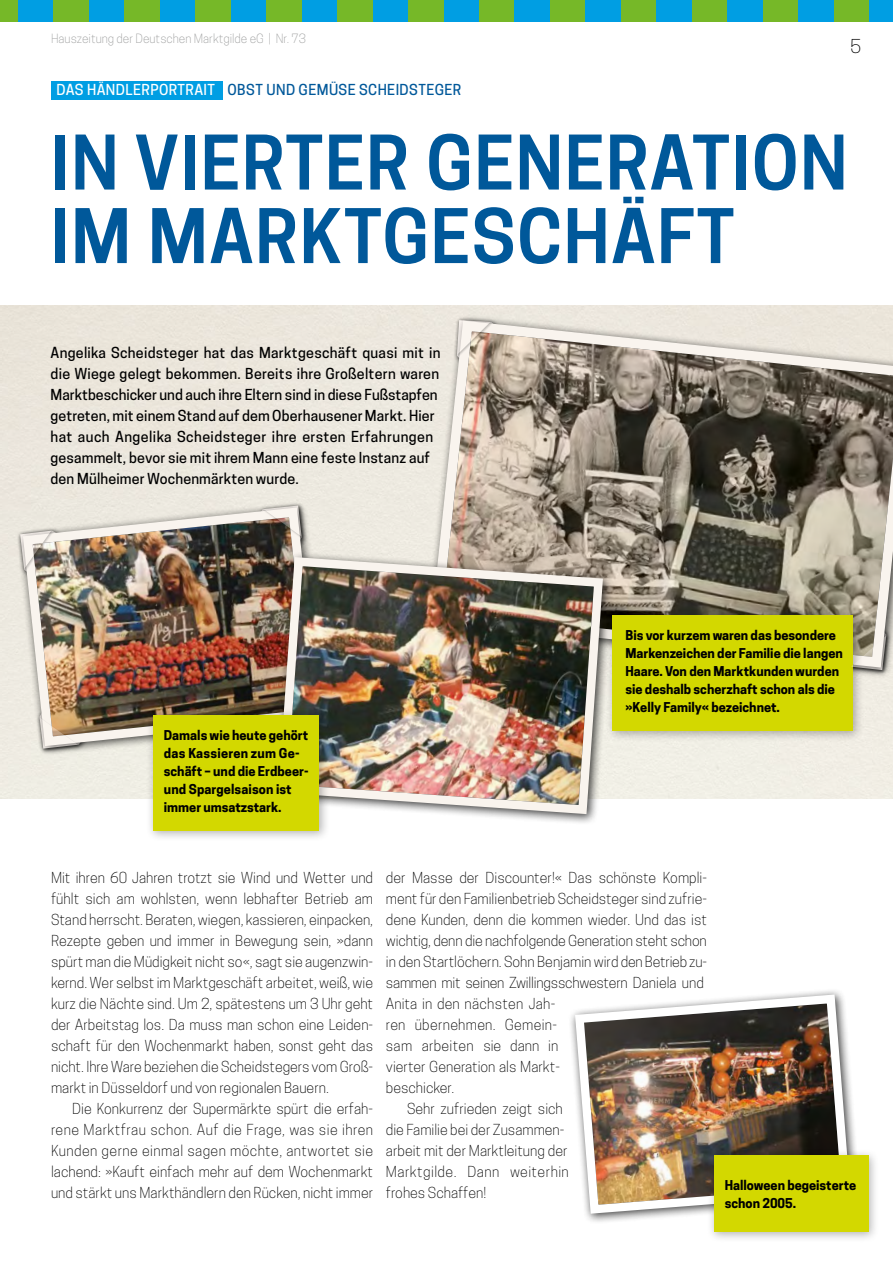
<style>
.page{position:relative;width:893px;height:1263px;background:#fff}
.page>*{position:absolute;margin:0;border:0;box-sizing:border-box;transform-origin:0 0}
.t1{font:600 70.5px/73.5px "Cooper Hewitt";letter-spacing:.02em;color:#00589a}
.t2{font:300 18px "Cooper Hewitt";color:#000}
.t3{font:300 14.25px/21px "Cooper Hewitt";color:#000;text-align:justify}
.t4{font:500 14.25px/21px "Cooper Hewitt";letter-spacing:.01em;color:#000}
.t5{font:500 14.25px "Cooper Hewitt";letter-spacing:.03em;color:#00589a}
.t6{font:300 14.25px "Cooper Hewitt";letter-spacing:.02em;color:#000}
.t7{font:300 14.25px "Cooper Hewitt";letter-spacing:.03em;color:#000}
.t8{font:700 12.75px/18px "Cooper Hewitt";color:#000}
.t9{font:300 12px "Cooper Hewitt";color:#9c9d9d}
.s1{color:#fff}
</style>
<div class="page">
<img style="left:571px;top:991px;width:284px;height:227px">
<div style="left:0;top:0;width:18px;height:21px;background:#76b828"></div>
<div style="left:18px;top:0;width:35px;height:21px;background:#009ee3"></div>
<div style="left:53px;top:0;width:36px;height:21px;background:#76b828"></div>
<div style="left:89px;top:0;width:35px;height:21px;background:#009ee3"></div>
<div style="left:124px;top:0;width:36px;height:21px;background:#76b828"></div>
<div style="left:160px;top:0;width:35px;height:21px;background:#009ee3"></div>
<div style="left:195px;top:0;width:36px;height:21px;background:#76b828"></div>
<div style="left:231px;top:0;width:35px;height:21px;background:#009ee3"></div>
<div style="left:266px;top:0;width:36px;height:21px;background:#76b828"></div>
<div style="left:302px;top:0;width:35px;height:21px;background:#009ee3"></div>
<div style="left:337px;top:0;width:36px;height:21px;background:#76b828"></div>
<div style="left:373px;top:0;width:35px;height:21px;background:#009ee3"></div>
<div style="left:408px;top:0;width:36px;height:21px;background:#76b828"></div>
<div style="left:444px;top:0;width:35px;height:21px;background:#009ee3"></div>
<div style="left:479px;top:0;width:36px;height:21px;background:#76b828"></div>
<div style="left:515px;top:0;width:35px;height:21px;background:#009ee3"></div>
<div style="left:550px;top:0;width:36px;height:21px;background:#76b828"></div>
<div style="left:586px;top:0;width:35px;height:21px;background:#009ee3"></div>
<div style="left:621px;top:0;width:36px;height:21px;background:#76b828"></div>
<div style="left:657px;top:0;width:35px;height:21px;background:#009ee3"></div>
<div style="left:692px;top:0;width:36px;height:21px;background:#76b828"></div>
<div style="left:728px;top:0;width:35px;height:21px;background:#009ee3"></div>
<div style="left:763px;top:0;width:36px;height:21px;background:#76b828"></div>
<div style="left:799px;top:0;width:35px;height:21px;background:#009ee3"></div>
<div style="left:834px;top:0;width:36px;height:21px;background:#76b828"></div>
<div style="left:870px;top:0;width:23px;height:21px;background:#009ee3"></div>
<div style="left:51px;top:81px;width:171px;height:18px;background:#009ee3"></div>
<div style="left:17px;top:501px;width:313px;height:256px;background:#eeebe1"></div>
<img style="left:18px;top:503px;width:292px;height:248px">
<div style="left:39px;top:716px;width:42px;height:35px;background:#000;opacity:.75"></div>
<svg style="left:40px;top:696px;width:52px;height:53px"></svg>
<div style="left:19px;top:530px;width:35px;height:42px;background:#000;opacity:.75"></div>
<svg style="left:20px;top:531px;width:52px;height:53px"></svg>
<div style="left:263px;top:504px;width:42px;height:36px;background:#000;opacity:.75"></div>
<svg style="left:249px;top:505px;width:53px;height:53px"></svg>
<svg style="left:426px;top:315px;width:467px;height:358px"></svg>
<div style="left:271px;top:550px;width:343px;height:275px;background:#000;opacity:.75"></div>
<img style="left:274px;top:552px;width:333px;height:267px">
<div style="left:605px;top:609px;width:259px;height:133px;background:#000;opacity:.3"></div>
<div style="left:612px;top:615px;width:241px;height:116px;background:#d3d800"></div>
<div style="left:146px;top:708px;width:184px;height:134px;background:#000;opacity:.3"></div>
<div style="left:153px;top:715px;width:166px;height:115px;background:#d3d800"></div>
<div style="left:707px;top:1149px;width:173px;height:94px;background:#000;opacity:.3"></div>
<div style="left:714px;top:1156px;width:154px;height:76px;background:#d3d800"></div>
<div style="left:456px;top:320px;width:37px;height:38px;background:#000;opacity:.75"></div>
<svg style="left:457px;top:320px;width:52px;height:53px"></svg>
<div style="left:850px;top:634px;width:39px;height:39px;background:#000;opacity:.75"></div>
<svg style="left:850px;top:617px;width:36px;height:53px"></svg>
<p class="t9" style="left:51px;top:31px;width:256px">Hauszeitung der Deutschen Marktgilde eG | Nr. 73</p>
<p class="t5" style="left:56px;top:81px;width:407px"><span class="s1">DAS HÄNDLERPORTRAIT</span> OBST UND GEMÜSE SCHEIDSTEGER</p>
<p class="t2" style="left:850px;top:36px;width:12px">5</p>
<h1 class="t1" style="left:51px;top:127px;width:798px">IN VIERTER GENERATION<br>IM MARKTGESCHÄFT</h1>
<p class="t4" style="left:51px;top:342px;width:392px">Angelika Scheidsteger hat das Marktgeschäft quasi mit in die Wiege gelegt bekommen. Bereits ihre Großeltern waren Marktbeschicker und auch ihre Eltern sind in diese Fußstapfen getreten, mit einem Stand auf dem Oberhausener Markt. Hier hat auch Angelika Scheidsteger ihre ersten Erfahrungen gesammelt, bevor sie mit ihrem Mann eine feste Instanz auf den Mülheimer Wochenmärkten wurde.</p>
<p class="t8" style="left:164px;top:726px;width:146px">Damals wie heute gehört das Kassieren zum Ge&shy;schäft – und die Erdbeer&shy;und Spargelsaison ist immer umsatzstark.</p>
<p class="t8" style="left:625px;top:626px;width:219px">Bis vor kurzem waren das besondere Markenzeichen der Familie die langen Haare. Von den Marktkunden wurden sie deshalb scherzhaft schon als die »Kelly Family« bezeichnet.</p>
<p class="t3" style="left:51px;top:867px;width:324px">Mit ihren 60 Jahren trotzt sie Wind und Wetter und fühlt sich am wohlsten, wenn lebhafter Betrieb am Stand herrscht. Beraten, wiegen, kassieren, einpacken, Rezepte geben und immer in Bewegung sein, »dann spürt man die Müdigkeit nicht so«, sagt sie augenzwin&shy;kernd. Wer selbst im Marktgeschäft arbeitet, weiß, wie kurz die Nächte sind. Um 2, spätestens um 3 Uhr geht der Arbeitstag los. Da muss man schon eine Leiden&shy;schaft für den Wochenmarkt haben, sonst geht das nicht. Ihre Ware beziehen die Scheidstegers vom Groß&shy;markt in Düsseldorf und von regionalen Bauern.</p>
<p class="t3" style="left:51px;top:1098px;width:324px;text-indent:21px">Die Konkurrenz der Supermärkte spürt die erfah&shy;rene Marktfrau schon. Auf die Frage, was sie ihren Kunden gerne einmal sagen möchte, antwortet sie lachend: »Kauft einfach mehr auf dem Wochenmarkt und stärkt uns Markthändlern den Rücken, nicht immer</p>
<p class="t3" style="left:386px;top:867px;width:323px">der Masse der Discounter!« Das schönste Kompli-</p>
<p class="t3" style="left:386px;top:888px;width:323px">ment für den Familienbetrieb Scheidsteger sind zufrie-</p>
<p class="t3" style="left:386px;top:909px;width:322px">dene Kunden, denn die kommen wieder. Und das ist</p>
<p class="t3" style="left:386px;top:930px;width:322px">wichtig, denn die nachfolgende Generation steht schon</p>
<p class="t3" style="left:386px;top:951px;width:322px">in den Startlöchern. Sohn Benjamin wird den Betrieb zu-</p>
<p class="t3" style="left:386px;top:972px;width:320px">sammen mit seinen Zwillingsschwestern Daniela und</p>
<p class="t3" style="left:386px;top:993px;width:171px">Anita in den nächsten Jah-</p>
<p class="t6" style="left:386px;top:1016px;width:173px">ren übernehmen. Gemein-</p>
<p class="t6" style="left:386px;top:1037px;width:174px">sam arbeiten sie dann in</p>
<p class="t3" style="left:386px;top:1056px;width:175px">vierter Generation als Markt-</p>
<p class="t3" style="left:386px;top:1077px;width:70px">beschicker.</p>
<p class="t3" style="left:407px;top:1098px;width:157px">Sehr zufrieden zeigt sich</p>
<p class="t3" style="left:386px;top:1119px;width:180px">die Familie bei der Zusammen-</p>
<p class="t3" style="left:386px;top:1140px;width:183px">arbeit mit der Marktleitung der</p>
<p class="t7" style="left:386px;top:1163px;width:184px">Marktgilde. Dann weiterhin</p>
<p class="t3" style="left:386px;top:1182px;width:102px">frohes Schaffen!</p>
<p class="t8" style="left:725px;top:1176px;width:133px">Halloween begeisterte schon 2005.</p>
</div>
